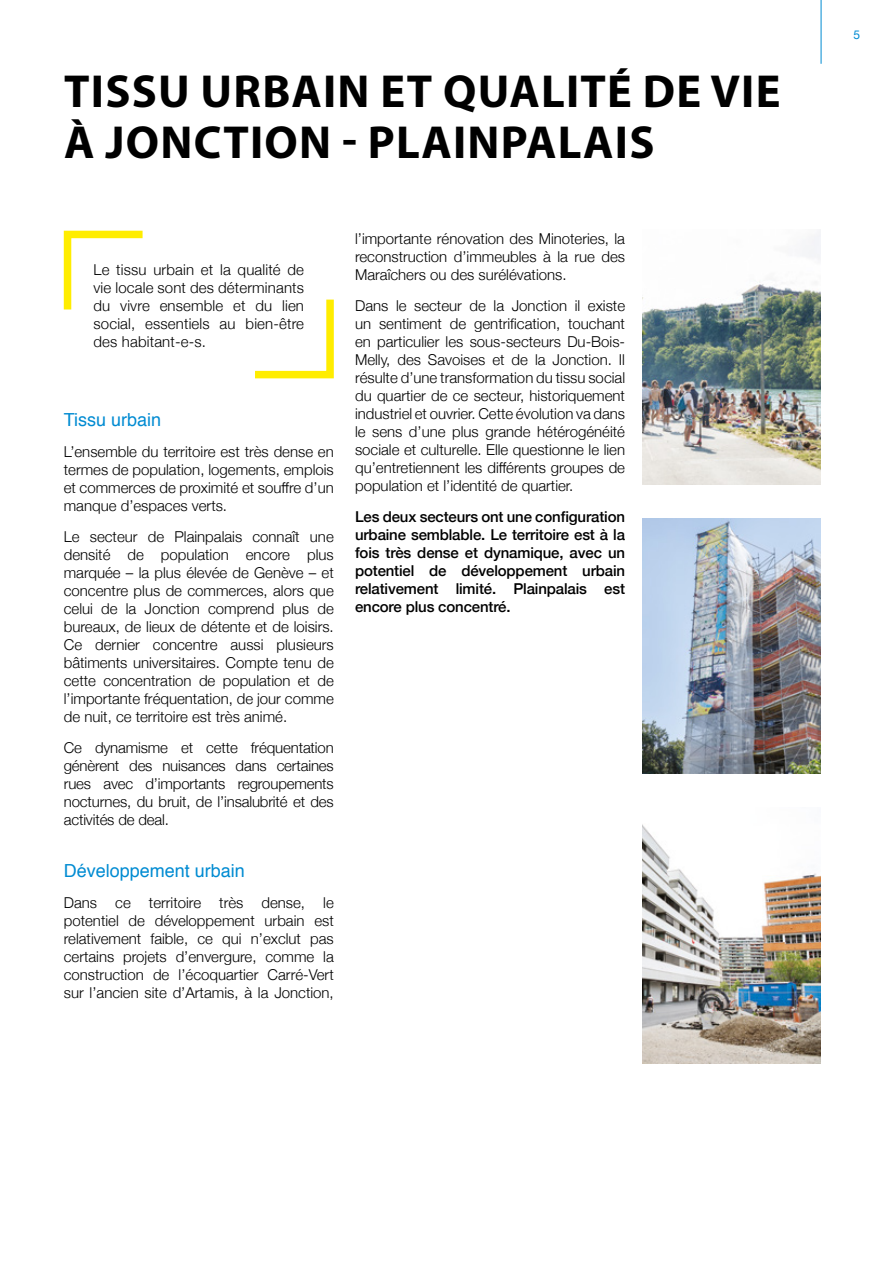
<style>
.page{position:relative;width:893px;height:1263px;background:#fff}
.page>*{position:absolute;margin:0;border:0;box-sizing:border-box;transform-origin:0 0}
.t1{font:700 46.5px/51px "Myriad Pro";letter-spacing:.025em;color:#000}
.t2{font:18px "Helvetica";color:#008bd2}
.t3{font:300 15px/18px "Helvetica Neue";color:#000;text-align:justify}
.t4{font:500 15px/18px "Helvetica Neue";letter-spacing:-.01em;color:#000;text-align:justify}
.t5{font:12px "Helvetica Neue";color:#008bd2}
</style>
<div class="page">
<hr style="left:821px;top:0;width:1px;height:64px;background:#008bd2">
<svg style="left:63px;top:230px;width:80px;height:80px"></svg>
<svg style="left:255px;top:299px;width:79px;height:80px"></svg>
<img style="left:643px;top:230px;width:178px;height:255px">
<img style="left:643px;top:519px;width:178px;height:255px">
<img style="left:643px;top:825px;width:178px;height:238px">
<h1 class="t1" style="left:64px;top:64px;width:718px">TISSU URBAIN ET QUALITÉ DE VIE<br>À JONCTION - PLAINPALAIS</h1>
<p class="t3" style="left:94px;top:259px;width:212px">Le tissu urbain et la qualité de vie locale sont des déterminants du vivre ensemble et du lien social, essentiels au bien-être des habitant-e-s.</p>
<p class="t2" style="left:64px;top:406px;width:99px">Tissu urbain</p>
<p class="t3" style="left:64px;top:442px;width:272px">L’ensemble du territoire est très dense en termes de population, logements, emplois et commerces de proximité et souffre d’un manque d’espaces verts.</p>
<p class="t3" style="left:64px;top:526px;width:272px">Le secteur de Plainpalais connaît une densité de population encore plus marquée – la plus élevée de Genève – et concentre plus de commerces, alors que celui de la Jonction comprend plus de bureaux, de lieux de détente et de loisirs.<br>Ce dernier concentre aussi plusieurs bâtiments universitaires. Compte tenu de cette concentration de population et de l’importante fréquentation, de jour comme de nuit, ce territoire est très animé.</p>
<p class="t3" style="left:64px;top:737px;width:272px">Ce dynamisme et cette fréquentation génèrent des nuisances dans certaines rues avec d’importants regroupements nocturnes, du bruit, de l’insalubrité et des activités de deal.</p>
<p class="t2" style="left:64px;top:856px;width:183px">Développement urbain</p>
<p class="t3" style="left:64px;top:892px;width:272px">Dans ce territoire très dense, le potentiel de développement urbain est relativement faible, ce qui n’exclut pas certains projets d’envergure, comme la construction de l’écoquartier Carré-Vert sur l’ancien site d’Artamis, à la Jonction,</p>
<p class="t3" style="left:355px;top:229px;width:272px">l’importante rénovation des Minoteries, la reconstruction d’immeubles à la rue des Maraîchers ou des surélévations.</p>
<p class="t3" style="left:355px;top:295px;width:272px">Dans le secteur de la Jonction il existe un sentiment de gentrification, touchant en particulier les sous-secteurs Du-Bois-Melly, des Savoises et de la Jonction. Il résulte d’une transformation du tissu social du quartier de ce secteur, historiquement industriel et ouvrier. Cette évolution va dans le sens d’une plus grande hétérogénéité sociale et culturelle. Elle questionne le lien qu’entretiennent les différents groupes de population et l’identité de quartier.</p>
<p class="t4" style="left:355px;top:506px;width:272px">Les deux secteurs ont une configuration urbaine semblable. Le territoire est à la fois très dense et dynamique, avec un potentiel de développement urbain relativement limité. Plainpalais est encore plus concentré.</p>
<p class="t5" style="left:853px;top:26px;width:8px">5</p>
</div>
